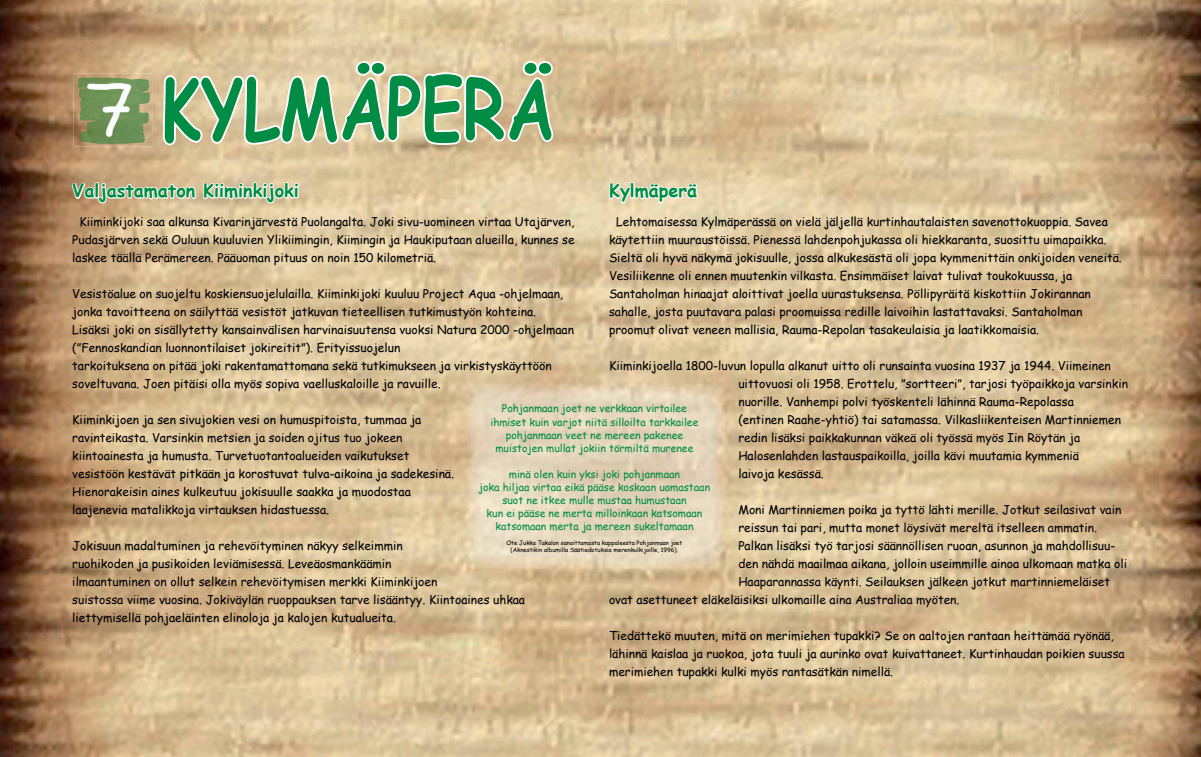
<style>
.page{position:relative;width:1201px;height:757px;background:#fff}
.page>*{position:absolute;margin:0;border:0;box-sizing:border-box;transform-origin:0 0}
.t1{font:700 82.8px "Comic Sans MS";color:#008c44;scale:.8 1}
.t2{font:700 18px "Comic Sans MS";color:#008c44}
.t3{font:12px/18px "Comic Sans MS";color:#000}
.t4{font:10.5px/13px "Comic Sans MS";color:#008c44;text-align:center}
.t5{font:6px/7px "Comic Sans MS";color:#000;text-align:center}
</style>
<div class="page">
<img style="left:0;top:0;width:1200px;height:757px">
<svg style="left:72px;top:182px;width:124px;height:21px"></svg>
<svg style="left:203px;top:182px;width:96px;height:21px"></svg>
<svg style="left:609px;top:182px;width:89px;height:21px"></svg>
<img style="left:74px;top:73px;width:78px;height:74px">
<svg style="left:163px;top:61px;width:390px;height:84px"></svg>
<img style="left:467px;top:384px;width:257px;height:185px">
<h1 class="t1" style="left:161px;top:48px;width:492px">KYLMÄPERÄ</h1>
<h2 class="t2" style="left:72px;top:177px;width:228px">Valjastamaton Kiiminkijoki</h2>
<p class="t3" style="left:72px;top:213px;width:504px;text-align:justify;text-indent:7px">Kiiminkijoki saa alkunsa Kivarinjärvestä Puolangalta. Joki sivu-uomineen virtaa Utajärven, Pudasjärven sekä Ouluun kuuluvien Ylikiimingin, Kiimingin ja Haukiputaan alueilla, kunnes se laskee täällä Perämereen. Pääuoman pituus on noin 150 kilometriä.</p>
<p class="t3" style="left:72px;top:285px;width:503px">Vesistöalue on suojeltu koskiensuojelulailla. Kiiminkijoki kuuluu Project Aqua -ohjelmaan, jonka tavoitteena on säilyttää vesistöt jatkuvan tieteellisen tutkimustyön kohteina.<br>Lisäksi joki on sisällytetty kansainvälisen harvinaisuutensa vuoksi Natura 2000 -ohjelmaan (”Fennoskandian luonnontilaiset jokireitit”). Erityissuojelun<br>tarkoituksena on pitää joki rakentamattomana sekä tutkimukseen ja virkistyskäyttöön soveltuvana. Joen pitäisi olla myös sopiva vaelluskaloille ja ravuille.</p>
<p class="t3" style="left:72px;top:411px;width:383px">Kiiminkijoen ja sen sivujokien vesi on humuspitoista, tummaa ja ravinteikasta. Varsinkin metsien ja soiden ojitus tuo jokeen kiintoainesta ja humusta. Turvetuotantoalueiden vaikutukset vesistöön kestävät pitkään ja korostuvat tulva-aikoina ja sadekesinä.<br>Hienorakeisin aines kulkeutuu jokisuulle saakka ja muodostaa laajenevia matalikkoja virtauksen hidastuessa.</p>
<p class="t3" style="left:72px;top:537px;width:454px">Jokisuun madaltuminen ja rehevöityminen näkyy selkeimmin<br>ruohikoden ja pusikoiden leviämisessä. Leveäosmankäämin<br>ilmaantuminen on ollut selkein rehevöitymisen merkki Kiiminkijoen<br>suistossa viime vuosina. Jokiväylän ruoppauksen tarve lisääntyy. Kiintoaines uhkaa liettymisellä pohjaeläinten elinoloja ja kalojen kutualueita.</p>
<h2 class="t2" style="left:609px;top:177px;width:90px">Kylmäperä</h2>
<p class="t3" style="left:609px;top:213px;width:514px;text-indent:7px">Lehtomaisessa Kylmäperässä on vielä jäljellä kurtinhautalaisten savenottokuoppia. Savea käytettiin muuraustöissä. Pienessä lahdenpohjukassa oli hiekkaranta, suosittu uimapaikka.<br>Sieltä oli hyvä näkymä jokisuulle, jossa alkukesästä oli jopa kymmenittäin onkijoiden veneitä.<br>Vesiliikenne oli ennen muutenkin vilkasta. Ensimmäiset laivat tulivat toukokuussa, ja Santaholman hinaajat aloittivat joella uurastuksensa. Pöllipyräitä kiskottiin Jokirannan sahalle, josta puutavara palasi proomuissa redille laivoihin lastattavaksi. Santaholman proomut olivat veneen mallisia, Rauma-Repolan tasakeulaisia ja laatikkomaisia.</p>
<p class="t3" style="left:738px;top:357px;width:391px;text-indent:-129px">Kiiminkijoella 1800-luvun lopulla alkanut uitto oli runsainta vuosina 1937 ja 1944. Viimeinen uittovuosi oli 1958. Erottelu, ”sortteeri”, tarjosi työpaikkoja varsinkin nuorille. Vanhempi polvi työskenteli lähinnä Rauma-Repolassa<br>(entinen Raahe-yhtiö) tai satamassa. Vilkasliikenteisen Martinniemen redin lisäksi paikkakunnan väkeä oli työssä myös Iin Röytän ja Halosenlahden lastauspaikoilla, joilla kävi muutamia kymmeniä<br>laivoja kesässä.</p>
<p class="t3" style="left:738px;top:501px;width:384px">Moni Martinniemen poika ja tyttö lähti merille. Jotkut seilasivat vain</p>
<p class="t3" style="left:738px;top:519px;width:360px">reissun tai pari, mutta monet löysivät mereltä itselleen ammatin.</p>
<p class="t3" style="left:738px;top:537px;width:378px">Palkan lisäksi työ tarjosi säännöllisen ruoan, asunnon ja mahdollisuu-</p>
<p class="t3" style="left:738px;top:555px;width:390px">den nähdä maailmaa aikana, jolloin useimmille ainoa ulkomaan matka oli</p>
<p class="t3" style="left:738px;top:573px;width:373px">Haaparannassa käynti. Seilauksen jälkeen jotkut martinniemeläiset</p>
<p class="t3" style="left:609px;top:591px;width:352px">ovat asettuneet eläkeläisiksi ulkomaille aina Australiaa myöten.</p>
<p class="t3" style="left:609px;top:627px;width:517px">Tiedättekö muuten, mitä on merimiehen tupakki? Se on aaltojen rantaan heittämää ryönää, lähinnä kaislaa ja ruokoa, jota tuuli ja aurinko ovat kuivattaneet. Kurtinhaudan poikien suussa merimiehen tupakki kulki myös rantasätkän nimellä.</p>
<p class="t4" style="left:490px;top:402px;width:209px">Pohjanmaan joet ne verkkaan virtailee ihmiset kuin varjot niitä silloilta tarkkailee pohjanmaan veet ne mereen pakenee muistojen mullat jokiin törmiltä murenee</p>
<p class="t4" style="left:479px;top:467px;width:233px">minä olen kuin yksi joki pohjanmaan<br>joka hiljaa virtaa eikä pääse koskaan uomastaan suot ne itkee mulle mustaa humustaan<br>kun ei pääse ne merta milloinkaan katsomaan katsomaan merta ja mereen sukeltamaan</p>
<p class="t5" style="left:506px;top:539px;width:177px">Ote Jukka Takalon sanoittamasta kappaleesta Pohjanmaan joet (Aknestikin albumilla Säätiedotuksia merenkulkijoille, 1996).</p>
</div>
